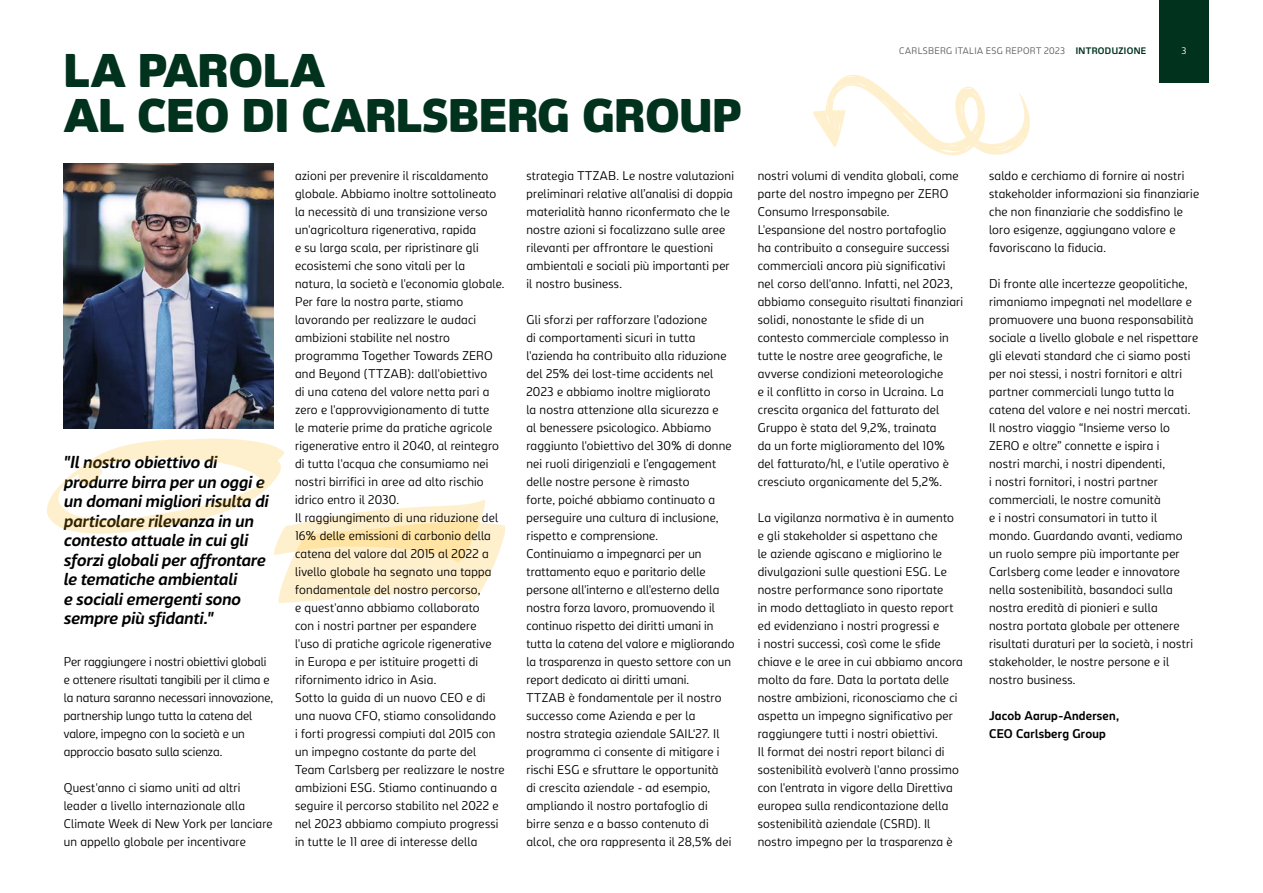
<style>
.page{position:relative;width:1263px;height:893px;background:#fff}
.page>*{position:absolute;margin:0;border:0;box-sizing:border-box;transform-origin:0 0}
.t1{font:900 45px/45px "Carlsberg Sans";color:#00321e}
.t2{font:italic 700 16.5px/19.5px "Carlsberg Sans";letter-spacing:.005em;color:#000}
.t3{font:300 12px/18px "Carlsberg Sans";letter-spacing:.015em;color:#000}
.t4{font:300 12px/18px "Carlsberg Sans";letter-spacing:-.005em;color:#000}
.t5{font:700 12px/18px "Carlsberg Sans";letter-spacing:.02em;color:#000}
.t6{font:300 9px "Carlsberg Sans";letter-spacing:.035em;color:#5a5a5a}
.t7{font:300 9px "Carlsberg Sans";color:#fff}
.s1{font-weight:700;color:#00321e}
</style>
<div class="page">
<div style="left:1159px;top:0;width:50px;height:83px;background:#00321e"></div>
<img style="left:64px;top:163px;width:210px;height:265px">
<svg style="left:47px;top:439px;width:458px;height:164px"></svg>
<svg style="left:813px;top:75px;width:217px;height:81px"></svg>
<h1 class="t1" style="left:64px;top:46px;width:679px">LA PAROLA<br>AL CEO DI CARLSBERG GROUP</h1>
<p class="t2" style="left:64px;top:452px;width:206px">"Il nostro obiettivo di produrre birra per un oggi e un domani migliori risulta di particolare rilevanza in un contesto attuale in cui gli sforzi globali per affrontare le tematiche ambientali<br>e sociali emergenti sono sempre più sfidanti."</p>
<p class="t4" style="left:64px;top:652px;width:211px">Per raggiungere i nostri obiettivi globali e ottenere risultati tangibili per il clima e la natura saranno necessari innovazione, partnership lungo tutta la catena del valore, impegno con la società e un approccio basato sulla scienza.</p>
<p class="t3" style="left:64px;top:778px;width:210px">Quest'anno ci siamo uniti ad altri leader a livello internazionale alla Climate Week di New York per lanciare un appello globale per incentivare</p>
<p class="t3" style="left:295px;top:166px;width:211px">azioni per prevenire il riscaldamento globale. Abbiamo inoltre sottolineato la necessità di una transizione verso un'agricoltura rigenerativa, rapida<br>e su larga scala, per ripristinare gli ecosistemi che sono vitali per la natura, la società e l'economia globale.<br>Per fare la nostra parte, stiamo lavorando per realizzare le audaci ambizioni stabilite nel nostro programma Together Towards ZERO and Beyond (TTZAB): dall'obiettivo<br>di una catena del valore netta pari a zero e l'approvvigionamento di tutte<br>le materie prime da pratiche agricole rigenerative entro il 2040, al reintegro di tutta l'acqua che consumiamo nei nostri birrifici in aree ad alto rischio idrico entro il 2030.<br>Il raggiungimento di una riduzione del 16% delle emissioni di carbonio della catena del valore dal 2015 al 2022 a livello globale ha segnato una tappa fondamentale del nostro percorso,<br>e quest'anno abbiamo collaborato<br>con i nostri partner per espandere<br>l'uso di pratiche agricole rigenerative<br>in Europa e per istituire progetti di rifornimento idrico in Asia.<br>Sotto la guida di un nuovo CEO e di una nuova CFO, stiamo consolidando<br>i forti progressi compiuti dal 2015 con un impegno costante da parte del Team Carlsberg per realizzare le nostre ambizioni ESG. Stiamo continuando a seguire il percorso stabilito nel 2022 e nel 2023 abbiamo compiuto progressi in tutte le 11 aree di interesse della</p>
<p class="t3" style="left:526px;top:166px;width:209px">strategia TTZAB. Le nostre valutazioni preliminari relative all’analisi di doppia materialità hanno riconfermato che le nostre azioni si focalizzano sulle aree rilevanti per affrontare le questioni ambientali e sociali più importanti per il nostro business.</p>
<p class="t3" style="left:526px;top:310px;width:210px">Gli sforzi per rafforzare l’adozione<br>di comportamenti sicuri in tutta l'azienda ha contribuito alla riduzione del 25% dei lost-time accidents nel 2023 e abbiamo inoltre migliorato<br>la nostra attenzione alla sicurezza e<br>al benessere psicologico. Abbiamo raggiunto l'obiettivo del 30% di donne nei ruoli dirigenziali e l’engagement delle nostre persone è rimasto<br>forte, poiché abbiamo continuato a perseguire una cultura di inclusione, rispetto e comprensione.<br>Continuiamo a impegnarci per un trattamento equo e paritario delle persone all'interno e all'esterno della nostra forza lavoro, promuovendo il continuo rispetto dei diritti umani in tutta la catena del valore e migliorando la trasparenza in questo settore con un report dedicato ai diritti umani.<br>TTZAB è fondamentale per il nostro successo come Azienda e per la<br>nostra strategia aziendale SAIL‘27. Il programma ci consente di mitigare i rischi ESG e sfruttare le opportunità<br>di crescita aziendale - ad esempio, ampliando il nostro portafoglio di birre senza e a basso contenuto di alcol, che ora rappresenta il 28,5% dei</p>
<p class="t6" style="left:899px;top:45px;width:248px">CARLSBERG ITALIA ESG REPORT 2023 <span class="s1">INTRODUZIONE</span></p>
<p class="t7" style="left:1182px;top:45px;width:6px">3</p>
<p class="t3" style="left:758px;top:166px;width:207px">nostri volumi di vendita globali, come parte del nostro impegno per ZERO Consumo Irresponsabile.<br>L'espansione del nostro portafoglio<br>ha contribuito a conseguire successi commerciali ancora più significativi nel corso dell'anno. Infatti, nel 2023, abbiamo conseguito risultati finanziari solidi, nonostante le sfide di un contesto commerciale complesso in tutte le nostre aree geografiche, le avverse condizioni meteorologiche<br>e il conflitto in corso in Ucraina. La crescita organica del fatturato del Gruppo è stata del 9,2%, trainata<br>da un forte miglioramento del 10% del fatturato/hl, e l'utile operativo è cresciuto organicamente del 5,2%.</p>
<p class="t3" style="left:758px;top:508px;width:207px">La vigilanza normativa è in aumento e gli stakeholder si aspettano che<br>le aziende agiscano e migliorino le divulgazioni sulle questioni ESG. Le nostre performance sono riportate<br>in modo dettagliato in questo report ed evidenziano i nostri progressi e<br>i nostri successi, così come le sfide chiave e le aree in cui abbiamo ancora molto da fare. Data la portata delle nostre ambizioni, riconosciamo che ci aspetta un impegno significativo per raggiungere tutti i nostri obiettivi.<br>Il format dei nostri report bilanci di sostenibilità evolverà l'anno prossimo con l'entrata in vigore della Direttiva europea sulla rendicontazione della sostenibilità aziendale (CSRD). Il nostro impegno per la trasparenza è</p>
<p class="t3" style="left:989px;top:166px;width:212px">saldo e cerchiamo di fornire ai nostri stakeholder informazioni sia finanziarie che non finanziarie che soddisfino le loro esigenze, aggiungano valore e favoriscano la fiducia.</p>
<p class="t3" style="left:989px;top:274px;width:211px">Di fronte alle incertezze geopolitiche, rimaniamo impegnati nel modellare e promuovere una buona responsabilità sociale a livello globale e nel rispettare gli elevati standard che ci siamo posti per noi stessi, i nostri fornitori e altri partner commerciali lungo tutta la catena del valore e nei nostri mercati.<br>Il nostro viaggio “Insieme verso lo ZERO e oltre” connette e ispira i<br>nostri marchi, i nostri dipendenti,<br>i nostri fornitori, i nostri partner commerciali, le nostre comunità<br>e i nostri consumatori in tutto il mondo. Guardando avanti, vediamo un ruolo sempre più importante per Carlsberg come leader e innovatore nella sostenibilità, basandoci sulla nostra eredità di pionieri e sulla<br>nostra portata globale per ottenere risultati duraturi per la società, i nostri stakeholder, le nostre persone e il nostro business.</p>
<p class="t5" style="left:989px;top:706px;width:131px">Jacob Aarup-Andersen,<br>CEO Carlsberg Group</p>
</div>
